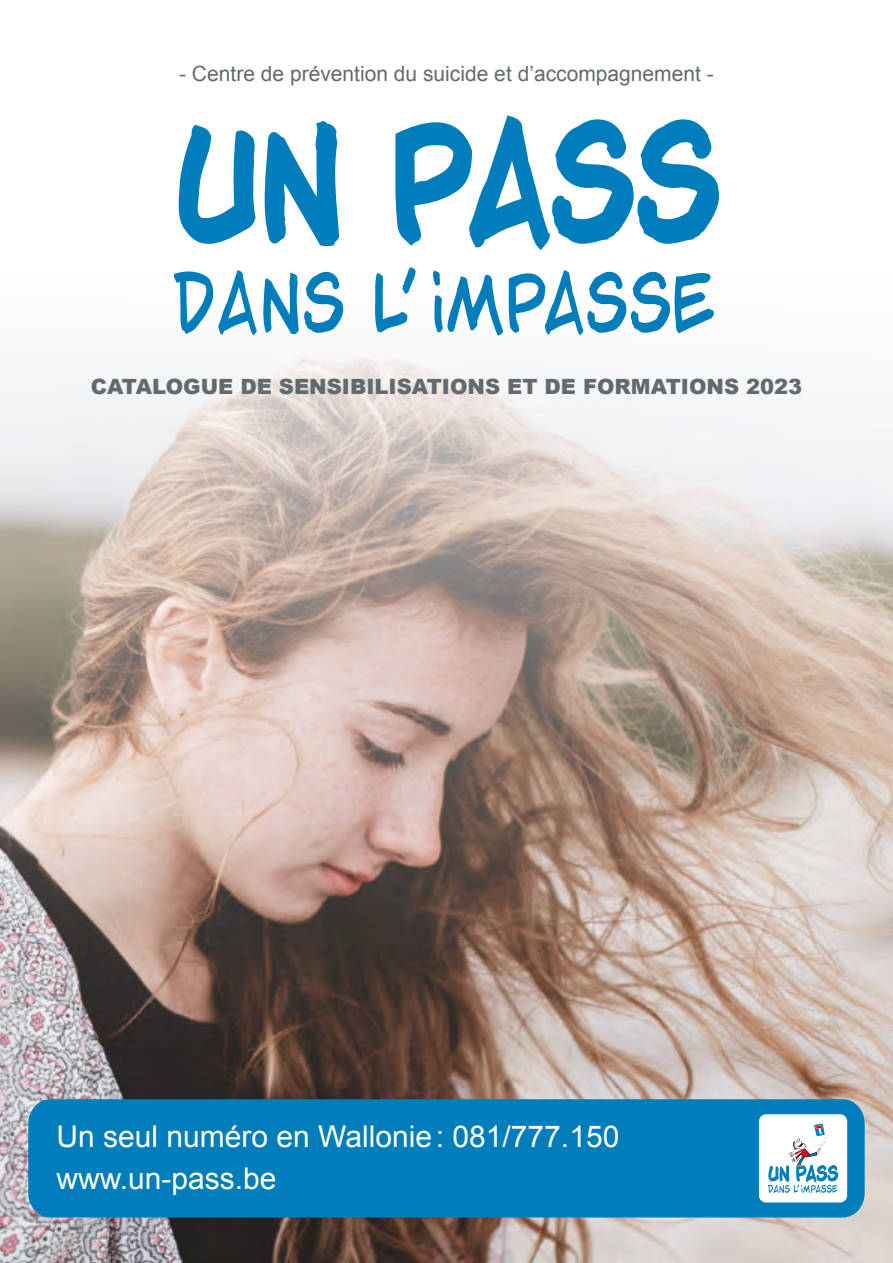
<style>
.page{position:relative;width:893px;height:1263px;background:#fff}
.page>*{position:absolute;margin:0;border:0;box-sizing:border-box;transform-origin:0 0}
.t1{font:30px/42px "Arial";color:#fff}
.t2{font:21px "Arial";color:#626a6e}
.t3{font:900 21px "Arial";color:#626a6e}
</style>
<div class="page">
<img style="left:0;top:354px;width:893px;height:909px">
<div style="left:28px;top:1099px;width:837px;height:118px;background:#007dbb"></div>
<div style="left:759px;top:1114px;width:88px;height:88px;background:#fff;border-radius:7px"></div>
<svg style="left:768px;top:1123px;width:70px;height:70px"></svg>
<svg style="left:178px;top:120px;width:162px;height:127px"></svg>
<svg style="left:395px;top:115px;width:324px;height:135px"></svg>
<svg style="left:173px;top:270px;width:171px;height:66px"></svg>
<svg style="left:375px;top:267px;width:41px;height:66px"></svg>
<svg style="left:433px;top:270px;width:281px;height:66px"></svg>
<p class="t2" style="left:179px;top:60px;width:536px">- Centre de prévention du suicide et d’accompagnement -</p>
<p class="t3" style="left:91px;top:371px;width:713px">CATALOGUE DE SENSIBILISATIONS ET DE FORMATIONS 2023</p>
<p class="t1" style="left:56px;top:1116px;width:564px">Un seul numéro en Wallonie: 081/777.150 www.un-pass.be</p>
</div>
